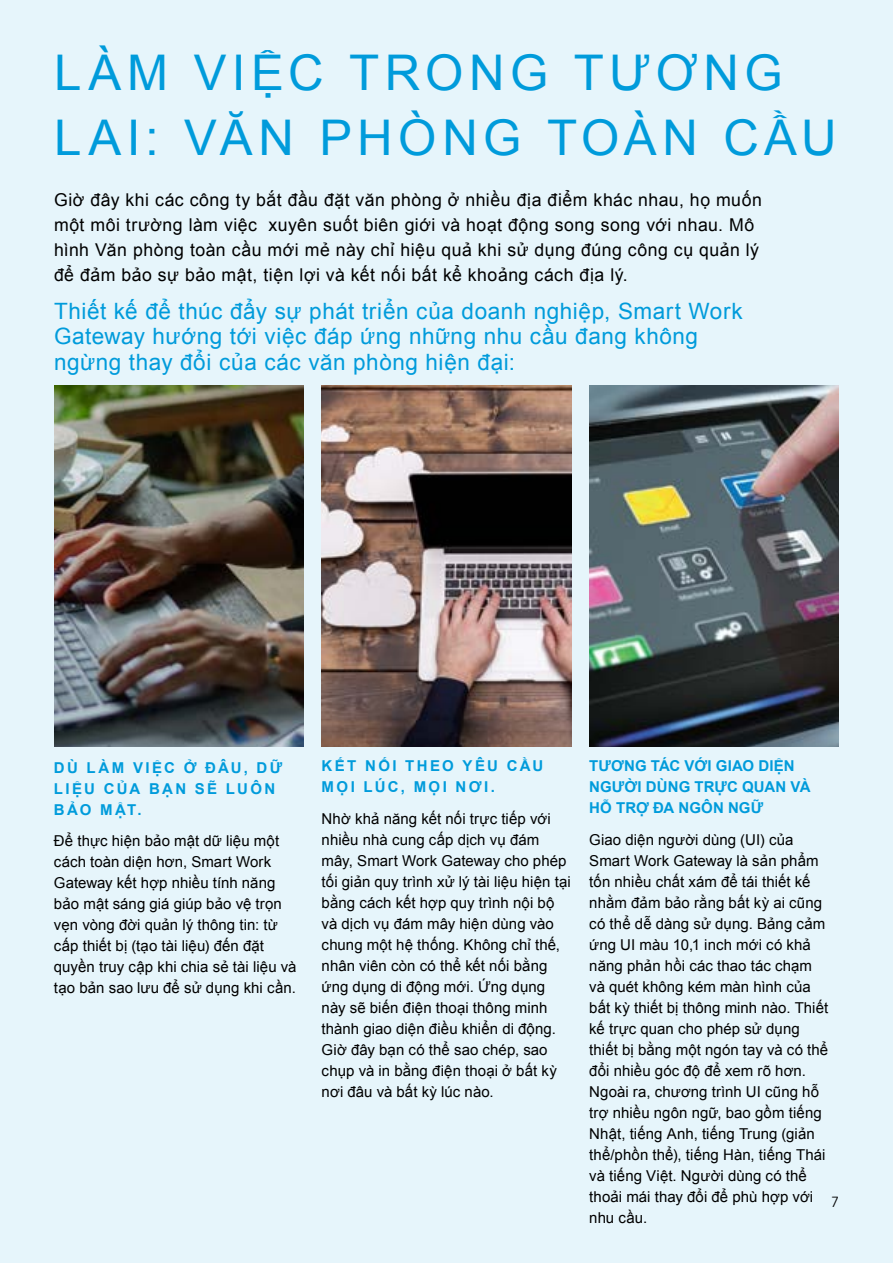
<style>
.page{position:relative;width:893px;height:1263px;background:#e6f5fb}
.page>*{position:absolute;margin:0;border:0;box-sizing:border-box;transform-origin:0 0}
.t1{font:49.2px/65.2px "Arial";letter-spacing:.11em;color:#009bdb}
.t2{font:22.5px/25.5px "Arial";letter-spacing:.025em;color:#009bdb}
.t3{font:17.7px/24.9px "Arial";letter-spacing:.025em;color:#000}
.t4{font:15px/21px "Arial";letter-spacing:.005em;color:#000}
.t5{font:700 15px/21px "Arial";letter-spacing:.005em;color:#009bdb}
.t6{font:700 15px/21px "Arial";letter-spacing:.15em;color:#009bdb}
.t7{font:700 15px/21px "Arial";letter-spacing:.16em;color:#009bdb}
.t8{font:300 15px "Xerox Sans";color:#000}
</style>
<div class="page">
<img style="left:54px;top:385px;width:250px;height:362px">
<img style="left:589px;top:385px;width:250px;height:362px">
<img style="left:322px;top:385px;width:249px;height:362px">
<h1 class="t1" style="left:54px;top:40px;width:784px">LÀM VIỆC TRONG TƯƠNG<br>LAI: VĂN PHÒNG TOÀN CẦU</h1>
<p class="t3" style="left:54px;top:187px;width:709px">Giờ đây khi các công ty bắt đầu đặt văn phòng ở nhiều địa điểm khác nhau, họ muốn một môi trường làm việc xuyên suốt biên giới và hoạt động song song với nhau. Mô hình Văn phòng toàn cầu mới mẻ này chỉ hiệu quả khi sử dụng đúng công cụ quản lý để đảm bảo sự bảo mật, tiện lợi và kết nối bất kể khoảng cách địa lý.</p>
<h2 class="t2" style="left:54px;top:298px;width:690px">Thiết kế để thúc đẩy sự phát triển của doanh nghiệp, Smart Work<br>Gateway hướng tới việc đáp ứng những nhu cầu đang không ngừng thay đổi của các văn phòng hiện đại:</h2>
<p class="t6" style="left:54px;top:757px;width:230px">DÙ LÀM VIỆC Ở ĐÂU, DỮ<br>LIỆU CỦA BẠN SẼ LUÔN<br>BẢO MẬT.</p>
<p class="t4" style="left:54px;top:831px;width:244px">Để thực hiện bảo mật dữ liệu một cách toàn diện hơn, Smart Work<br>Gateway kết hợp nhiều tính năng bảo mật sáng giá giúp bảo vệ trọn vẹn vòng đời quản lý thông tin: từ cấp thiết bị (tạo tài liệu) đến đặt quyền truy cập khi chia sẻ tài liệu và tạo bản sao lưu để sử dụng khi cần.</p>
<p class="t7" style="left:322px;top:756px;width:223px">KẾT NỐI THEO YÊU CẦU<br>MỌI LÚC, MỌI NƠI.</p>
<p class="t4" style="left:322px;top:808px;width:251px">Nhờ khả năng kết nối trực tiếp với nhiều nhà cung cấp dịch vụ đám mây, Smart Work Gateway cho phép tối giản quy trình xử lý tài liệu hiện tại bằng cách kết hợp quy trình nội bộ và dịch vụ đám mây hiện dùng vào chung một hệ thống. Không chỉ thế, nhân viên còn có thể kết nối bằng ứng dụng di động mới. Ứng dụng này sẽ biến điện thoại thông minh thành giao diện điều khiển di động.<br>Giờ đây bạn có thể sao chép, sao chụp và in bằng điện thoại ở bất kỳ nơi đâu và bất kỳ lúc nào.</p>
<p class="t5" style="left:589px;top:756px;width:223px">TƯƠNG TÁC VỚI GIAO DIỆN<br>NGƯỜI DÙNG TRỰC QUAN VÀ<br>HỖ TRỢ ĐA NGÔN NGỮ</p>
<p class="t4" style="left:589px;top:829px;width:240px">Giao diện người dùng (UI) của<br>Smart Work Gateway là sản phẩm tốn nhiều chất xám để tái thiết kế nhằm đảm bảo rằng bất kỳ ai cũng có thể dễ dàng sử dụng. Bảng cảm ứng UI màu 10,1 inch mới có khả năng phản hồi các thao tác chạm và quét không kém màn hình của bất kỳ thiết bị thông minh nào. Thiết kế trực quan cho phép sử dụng thiết bị bằng một ngón tay và có thể đổi nhiều góc độ để xem rõ hơn.<br>Ngoài ra, chương trình UI cũng hỗ trợ nhiều ngôn ngữ, bao gồm tiếng<br>Nhật, tiếng Anh, tiếng Trung (giản thể/phồn thể), tiếng Hàn, tiếng Thái và tiếng Việt. Người dùng có thể thoải mái thay đổi để phù hợp với nhu cầu.</p>
<p class="t8" style="left:831px;top:1192px;width:10px">7</p>
</div>
